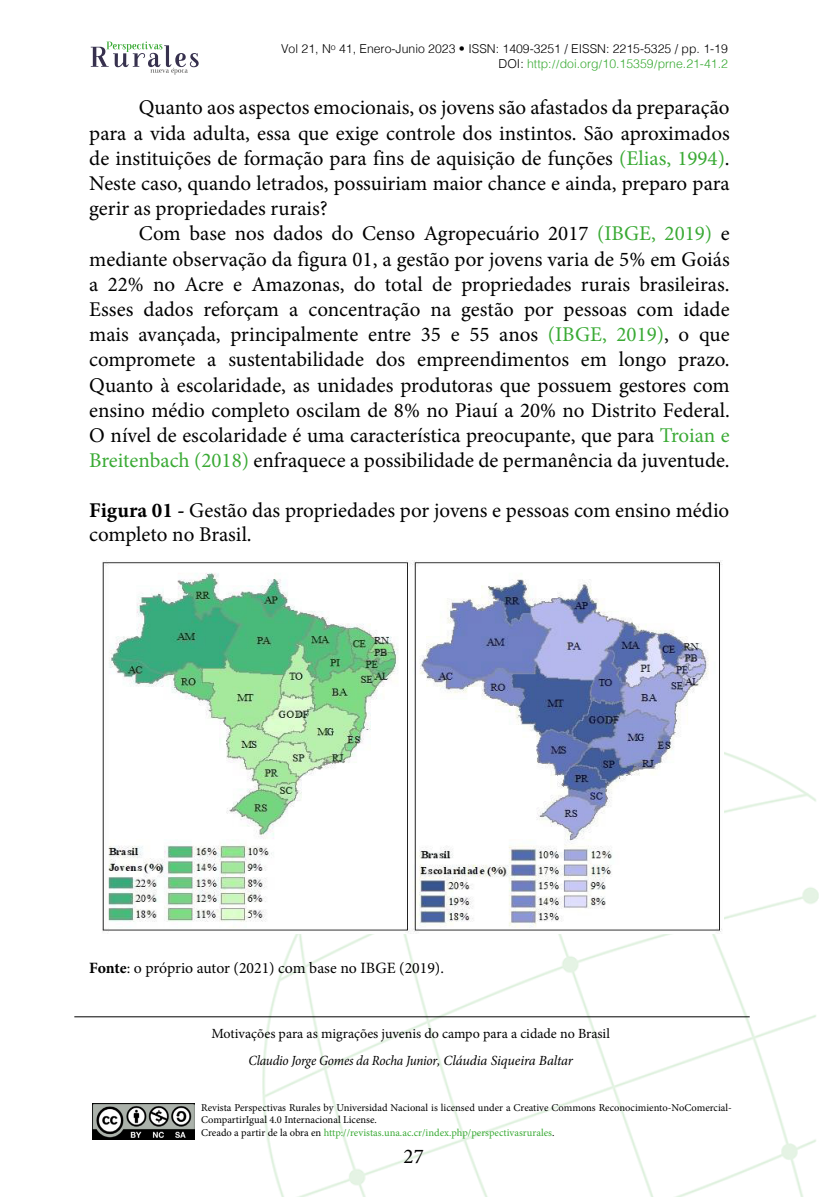
<style>
.page{position:relative;width:819px;height:1197px;background:#fff}
.page>*{position:absolute;margin:0;border:0;box-sizing:border-box;transform-origin:0 0}
.t1{font:21px/25.2px "Minion Pro";color:#000;text-align:justify}
.t2{font:15.75px "Minion Pro";color:#000}
.t3{font:14px "Minion Pro";color:#000}
.t4{font:italic 14px "Minion Pro";letter-spacing:-.015em;color:#000;scale:.94 1}
.t5{font:300 12.25px/14.7px "Helvetica";color:#000;text-align:right}
.t6{font:10.5px/12.6px "Minion Pro";color:#000}
.s1{color:#3aaa35}
.s2{font-family:"Minion Pro";font-weight:400;color:#3aaa35}
.s3{font-weight:700}
</style>
<div class="page">
<img style="left:263px;top:752px;width:556px;height:445px">
<svg style="left:91px;top:42px;width:108px;height:33px"></svg>
<img style="left:92px;top:1103px;width:103px;height:36px">
<hr style="left:74px;top:1017px;width:676px;height:1px;background:#000">
<img style="left:102px;top:561px;width:621px;height:373px">
<p class="t5" style="left:281px;top:41px;width:448px">Vol 21, N<sup>o</sup> 41, Enero-Junio 2023 • ISSN: 1409-3251 / EISSN: 2215-5325 / pp. 1-19<br>DOI: <span class="s1">http:</span><span class="s2">//</span><span class="s1">doi.org</span><span class="s2">/</span><span class="s1">10.15359</span><span class="s2">/</span><span class="s1">prne.21-41.2</span></p>
<p class="t1" style="left:89px;top:95px;width:642px;text-indent:50px">Quanto aos aspectos emocionais, os jovens são afastados da preparação para a vida adulta, essa que exige controle dos instintos. São aproximados de instituições de formação para fins de aquisição de funções <span class="s1">(Elias, 1994)</span>.<br>Neste caso, quando letrados, possuiriam maior chance e ainda, preparo para gerir as propriedades rurais?</p>
<p class="t1" style="left:89px;top:221px;width:642px;text-indent:50px">Com base nos dados do Censo Agropecuário 2017 <span class="s1">(IBGE, 2019)</span> e mediante observação da figura 01, a gestão por jovens varia de 5% em Goiás a 22% no Acre e Amazonas, do total de propriedades rurais brasileiras.<br>Esses dados reforçam a concentração na gestão por pessoas com idade mais avançada, principalmente entre 35 e 55 anos <span class="s1">(IBGE, 2019)</span>, o que compromete a sustentabilidade dos empreendimentos em longo prazo.<br>Quanto à escolaridade, as unidades produtoras que possuem gestores com ensino médio completo oscilam de 8% no Piauí a 20% no Distrito Federal.<br>O nível de escolaridade é uma característica preocupante, que para <span class="s1">Troian e Breitenbach (2018)</span> enfraquece a possibilidade de permanência da juventude.</p>
<p class="t1" style="left:89px;top:498px;width:642px;line-height:24.5px"><span class="s3">Figura 01 -</span> Gestão das propriedades por jovens e pessoas com ensino médio completo no Brasil.</p>
<p class="t2" style="left:89px;top:957px;width:356px"><span class="s3">Fonte</span>: o próprio autor (2021) com base no IBGE (2019).</p>
<p class="t3" style="left:212px;top:1024px;width:400px">Motivações para as migrações juvenis do campo para a cidade no Brasil</p>
<p class="t4" style="left:248px;top:1051px;width:347px">Claudio Jorge Gomes da Rocha Junior, Cláudia Siqueira Baltar</p>
<p class="t6" style="left:201px;top:1101px;width:532px">Revista Perspectivas Rurales by Universidad Nacional is licensed under a Creative Commons Reconocimiento-NoComercial-<br>CompartirIgual 4.0 Internacional License.<br>Creado a partir de la obra en <span class="s1">http://revistas.una.ac.cr/index.php/perspectivasrurales</span>.</p>
<p class="t1" style="left:404px;top:1144px;width:22px">27</p>
</div>
